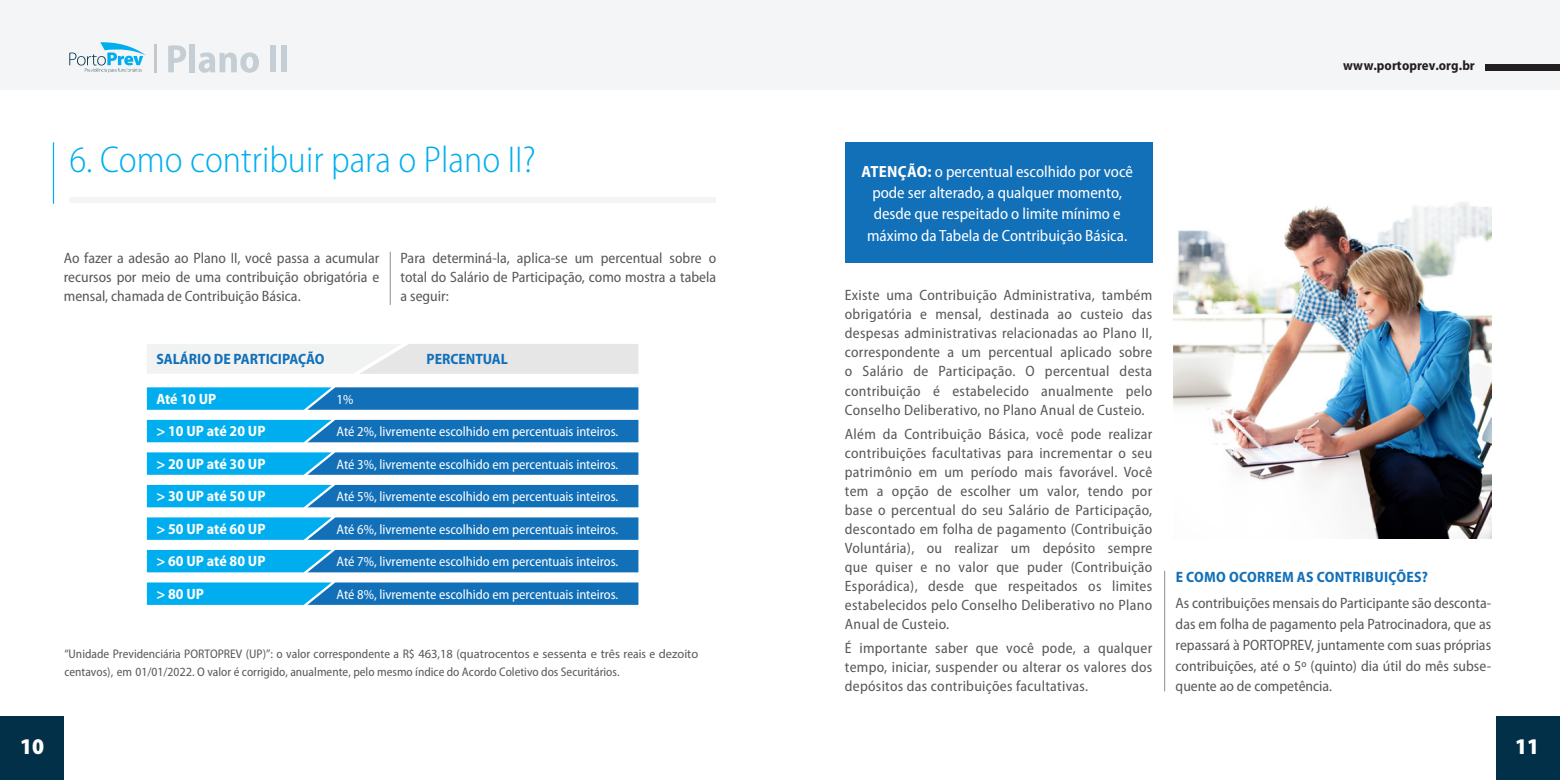
<style>
.page{position:relative;width:1560px;height:780px;background:#fff}
.page>*{position:absolute;margin:0;border:0;box-sizing:border-box;transform-origin:0 0}
.t1{font:300 semi-condensed 37.5px "Myriad Pro";color:#00aeef}
.t2{font:900 semi-condensed 22.5px "Myriad Pro";color:#fff}
.List_Paragraph{font:semi-condensed 16.25px/21.2px "Myriad Pro";color:#fff;text-align:center}
.List_Paragraph-2{font:semi-condensed 15px/19px "Myriad Pro";letter-spacing:.005em;color:#57585a;text-align:justify}
.t3{font:700 semi-condensed 15px "Myriad Pro";color:#fff}
.List_Paragraph-3{font:700 semi-condensed 15px "Myriad Pro";color:#1270b9}
.List_Paragraph-4{font:700 semi-condensed 15px "Myriad Pro";letter-spacing:.02em;color:#1270b9}
.t4{font:semi-condensed 13.75px "Myriad Pro";color:#fff}
.t5{font:700 semi-condensed 13.75px "Myriad Pro";color:#231f20}
.List_Paragraph-5{font:semi-condensed 12.5px/18.8px "Myriad Pro";color:#57585a}
.s1{font-stretch:normal}
.s2{font-weight:700}
</style>
<div class="page">
<div style="left:0;top:0;width:1559px;height:90px;background:#f4f5f6"></div>
<svg style="left:69px;top:42px;width:77px;height:31px"></svg>
<svg style="left:168px;top:45px;width:18px;height:27px"></svg>
<div style="left:189px;top:44px;width:6px;height:28px;background:#c4ced4"></div>
<svg style="left:199px;top:52px;width:60px;height:21px"></svg>
<div style="left:270px;top:46px;width:6px;height:26px;background:#c4ced4"></div>
<div style="left:281px;top:46px;width:6px;height:26px;background:#c4ced4"></div>
<hr style="left:154px;top:44px;width:3px;height:29px;background:#c7c6c8">
<div style="left:1484px;top:64px;width:75px;height:6px;background:#231f20"></div>
<div style="left:0;top:716px;width:64px;height:64px;background:#023049"></div>
<div style="left:1495px;top:716px;width:64px;height:64px;background:#023049"></div>
<div style="left:844px;top:142px;width:308px;height:120px;background:#1270b9"></div>
<div style="left:69px;top:197px;width:647px;height:6px;background:#f4f5f6"></div>
<hr style="left:53px;top:142px;width:1px;height:62px;background:#00aeef">
<div style="left:147px;top:344px;width:491px;height:30px;background:#eaeaeb"></div>
<svg style="left:147px;top:582px;width:491px;height:23px;background:#1389cd"></svg>
<svg style="left:147px;top:550px;width:491px;height:22px;background:#0d86cc"></svg>
<svg style="left:147px;top:517px;width:491px;height:23px;background:#1389cd"></svg>
<svg style="left:147px;top:485px;width:491px;height:22px;background:#0d86cc"></svg>
<svg style="left:147px;top:452px;width:491px;height:23px;background:#1389cd"></svg>
<svg style="left:147px;top:420px;width:491px;height:22px;background:#0d86cc"></svg>
<svg style="left:147px;top:387px;width:491px;height:23px;background:#1389cd"></svg>
<img style="left:1173px;top:202px;width:317px;height:336px">
<hr style="left:390px;top:252px;width:1px;height:53px;background:#8a8c8f">
<hr style="left:1164px;top:570px;width:1px;height:121px;background:#8a8c8f">
<p class="t1" style="left:69px;top:137px;width:468px">6. Como contribuir para o Plano II?</p>
<p class="List_Paragraph-2" style="left:64px;top:248px;width:317px">Ao fazer a adesão ao Plano II, você passa a acumular recursos por meio de uma contribuição obrigatória e mensal, chamada de Contribuição Básica.</p>
<p class="List_Paragraph-2" style="left:400px;top:248px;width:317px">Para determiná-la, aplica-se um percentual sobre o total do Salário de Participação, como mostra a tabela a seguir:</p>
<p class="List_Paragraph-3" style="left:156px;top:350px;width:170px">SALÁRIO DE PARTICIPAÇÃO</p>
<p class="List_Paragraph-3" style="left:426px;top:350px;width:83px">PERCENTUAL</p>
<p class="t3" style="left:156px;top:389px;width:62px">Até 10 UP</p>
<p class="t4" style="left:336px;top:390px;width:18px">1%</p>
<p class="t3" style="left:156px;top:421px;width:111px">&gt; 10 UP até 20 UP</p>
<p class="t4" style="left:336px;top:423px;width:283px">Até 2%, livremente escolhido em percentuais inteiros.</p>
<p class="t3" style="left:156px;top:454px;width:111px">&gt; 20 UP até 30 UP</p>
<p class="t4" style="left:336px;top:455px;width:283px">Até 3%, livremente escolhido em percentuais inteiros.</p>
<p class="t3" style="left:156px;top:486px;width:111px">&gt; 30 UP até 50 UP</p>
<p class="t4" style="left:336px;top:488px;width:283px">Até 5%, livremente escolhido em percentuais inteiros.</p>
<p class="t3" style="left:156px;top:519px;width:111px">&gt; 50 UP até 60 UP</p>
<p class="t4" style="left:336px;top:520px;width:283px">Até 6%, livremente escolhido em percentuais inteiros.</p>
<p class="t3" style="left:156px;top:551px;width:111px">&gt; 60 UP até 80 UP</p>
<p class="t4" style="left:336px;top:553px;width:283px">Até 7%, livremente escolhido em percentuais inteiros.</p>
<p class="t3" style="left:156px;top:584px;width:49px">&gt; 80 UP</p>
<p class="t4" style="left:336px;top:585px;width:283px">Até 8%, livremente escolhido em percentuais inteiros.</p>
<p class="List_Paragraph-5" style="left:64px;top:643px;width:635px">“Unidade Previdenciária PORTOPREV (UP)”: o valor correspondente a R$ <span class="s1">463</span>,<span class="s1">18</span> (<span class="s1">quatrocentos</span> e <span class="s1">sessenta e três</span> reais e <span class="s1">dezoito </span>centavos), em 01/01/20<span class="s1">22</span>. O valor é corrigido, anualmente, pelo mesmo índice do Acordo Coletivo dos Securitários.</p>
<p class="t5" style="left:1342px;top:57px;width:133px">www.portoprev.org.br</p>
<p class="List_Paragraph" style="left:861px;top:161px;width:273px"><span class="s2">ATENÇÃO:</span> o percentual escolhido por você pode ser alterado, a qualquer momento, desde que respeitado o limite mínimo e máximo da Tabela de Contribuição Básica.</p>
<p class="List_Paragraph-2" style="left:844px;top:285px;width:309px">Existe uma Contribuição Administrativa, também obrigatória e mensal, destinada ao custeio das despesas administrativas relacionadas ao Plano II, correspondente a um percentual aplicado sobre o Salário de Participação. O percentual desta contribuição é estabelecido anualmente pelo Conselho Deliberativo, no Plano Anual de Custeio.</p>
<p class="List_Paragraph-2" style="left:844px;top:424px;width:309px">Além da Contribuição Básica, você pode realizar contribuições facultativas para incrementar o seu patrimônio em um período mais favorável. Você tem a opção de escolher um valor, tendo por base o percentual do seu Salário de Participação, descontado em folha de pagamento (Contribuição Voluntária), ou realizar um depósito sempre que quiser e no valor que puder (Contribuição Esporádica), desde que respeitados os limites estabelecidos pelo Conselho Deliberativo no Plano Anual de Custeio.</p>
<p class="List_Paragraph-2" style="left:844px;top:638px;width:309px">É importante saber que você pode, a qualquer tempo, iniciar, suspender ou alterar os valores dos depósitos das contribuições facultativas.</p>
<p class="List_Paragraph-4" style="left:1175px;top:567px;width:254px">E COMO OCORREM AS CONTRIBUIÇÕES?</p>
<p class="List_Paragraph-2" style="left:1175px;top:592px;width:317px;line-height:20.9px">As contribuições mensais do Participante são desconta&shy;das em folha de pagamento pela Patrocinadora, que as repassará à PORTOPREV, juntamente com suas próprias contribuições, até o 5º (quinto) dia útil do mês subse&shy;quente ao de competência.</p>
<h2 class="t2" style="left:20px;top:731px;width:26px">10</h2>
<h2 class="t2" style="left:1514px;top:731px;width:26px">11</h2>
</div>
